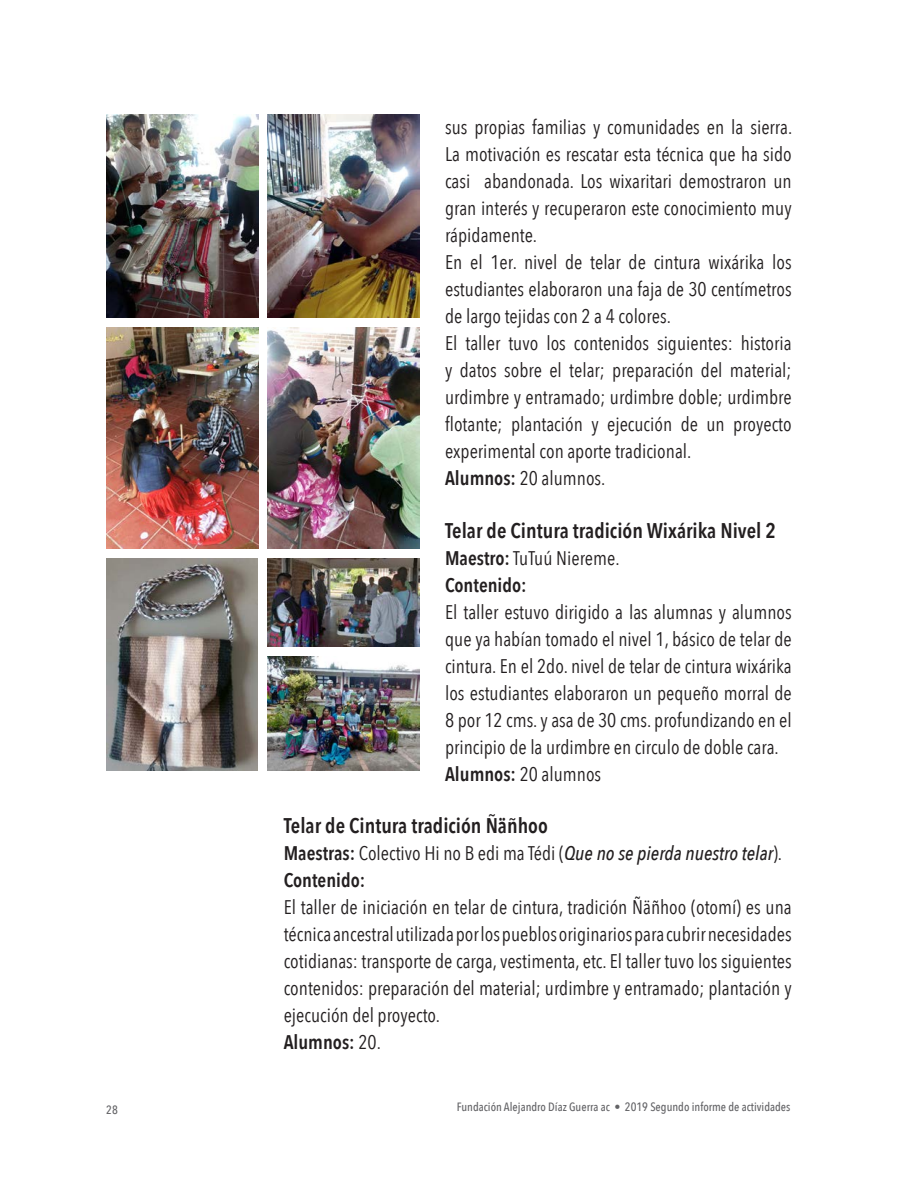
<style>
.page{position:relative;width:918px;height:1188px;background:#fff}
.page>*{position:absolute;margin:0;border:0;box-sizing:border-box;transform-origin:0 0}
.Subtitulo_2{font:600 21.15px "Avenir Next Condensed";color:#231f20}
.Cuerpo_de_texto{font:19.65px/27px "Avenir Next Condensed";color:#231f20;text-align:justify}
.Cuerpo_de_texto-2{font:600 19.65px "Avenir Next Condensed";color:#231f20}
.t1{font:500 12px "Avenir Next Condensed";color:#636366}
.s1{font-weight:600}
.s2{font-weight:500;font-style:italic}
.s3{font-weight:400}
.s4{font-size:12.15px}
</style>
<div class="page">
<img style="left:106px;top:558px;width:152px;height:213px">
<img style="left:106px;top:115px;width:152px;height:203px">
<img style="left:267px;top:558px;width:153px;height:88px">
<img style="left:267px;top:327px;width:153px;height:221px">
<img style="left:267px;top:657px;width:153px;height:114px">
<img style="left:106px;top:327px;width:152px;height:221px">
<img style="left:267px;top:115px;width:153px;height:203px">
<p class="Cuerpo_de_texto" style="left:445px;top:113px;width:349px">sus propias familias y comunidades en la sierra.<br>La motivación es rescatar esta técnica que ha sido casi abandonada. Los wixaritari demostraron un gran interés y recuperaron este conocimiento muy rápidamente.</p>
<p class="Cuerpo_de_texto" style="left:445px;top:248px;width:348px">En el 1er. nivel de telar de cintura wixárika los estudiantes elaboraron una faja de 30 centímetros de largo tejidas con 2 a 4 colores.</p>
<p class="Cuerpo_de_texto" style="left:445px;top:329px;width:348px">El taller tuvo los contenidos siguientes: historia y datos sobre el telar; preparación del material; urdimbre y entramado; urdimbre doble; urdimbre flotante; plantación y ejecución de un proyecto experimental con aporte tradicional.</p>
<p class="Cuerpo_de_texto" style="left:445px;top:464px;width:162px"><span class="s1">Alumnos:</span> 20 alumnos.</p>
<p class="Subtitulo_2" style="left:445px;top:512px;width:333px">Telar de Cintura tradición Wixárika Nivel 2</p>
<p class="Cuerpo_de_texto" style="left:445px;top:543px;width:176px"><span class="s1">Maestro:</span> TuTuú Niereme.</p>
<p class="Cuerpo_de_texto-2" style="left:445px;top:568px;width:83px">Contenido:</p>
<p class="Cuerpo_de_texto" style="left:445px;top:597px;width:348px">El taller estuvo dirigido a las alumnas y alumnos que ya habían tomado el nivel 1, básico de telar de cintura. En el 2do. nivel de telar de cintura wixárika los estudiantes elaboraron un pequeño morral de 8 por 12 cms. y asa de 30 cms. profundizando en el principio de la urdimbre en circulo de doble cara.</p>
<p class="Cuerpo_de_texto" style="left:445px;top:759px;width:158px"><span class="s1">Alumnos:</span> 20 alumnos</p>
<p class="Subtitulo_2" style="left:284px;top:807px;width:266px">Telar de Cintura tradición Ñäñhoo</p>
<p class="Cuerpo_de_texto" style="left:284px;top:838px;width:500px"><span class="s1">Maestras:</span> Colectivo Hi no B edi ma Tédi (<span class="s2">Que no se pierda nuestro telar</span>).</p>
<p class="Cuerpo_de_texto-2" style="left:284px;top:863px;width:83px">Contenido:</p>
<p class="Cuerpo_de_texto" style="left:284px;top:892px;width:510px">El taller de iniciación en telar de cintura, tradición Ñäñhoo (otomí) es una técnica ancestral utilizada por los pueblos originarios para cubrir necesidades cotidianas: transporte de carga, vestimenta, etc. El taller tuvo los siguientes contenidos: preparación del material; urdimbre y entramado; plantación y ejecución del proyecto.</p>
<p class="Cuerpo_de_texto-2" style="left:284px;top:1025px;width:99px">Alumnos: <span class="s3">20.</span></p>
<p class="t1" style="left:106px;top:1103px;width:13px">28</p>
<p class="t1" style="left:457px;top:1100px;width:335px">Fundación Alejandro Díaz Guerra ac • <span class="s4">2019 Segundo informe de actividades</span></p>
</div>
